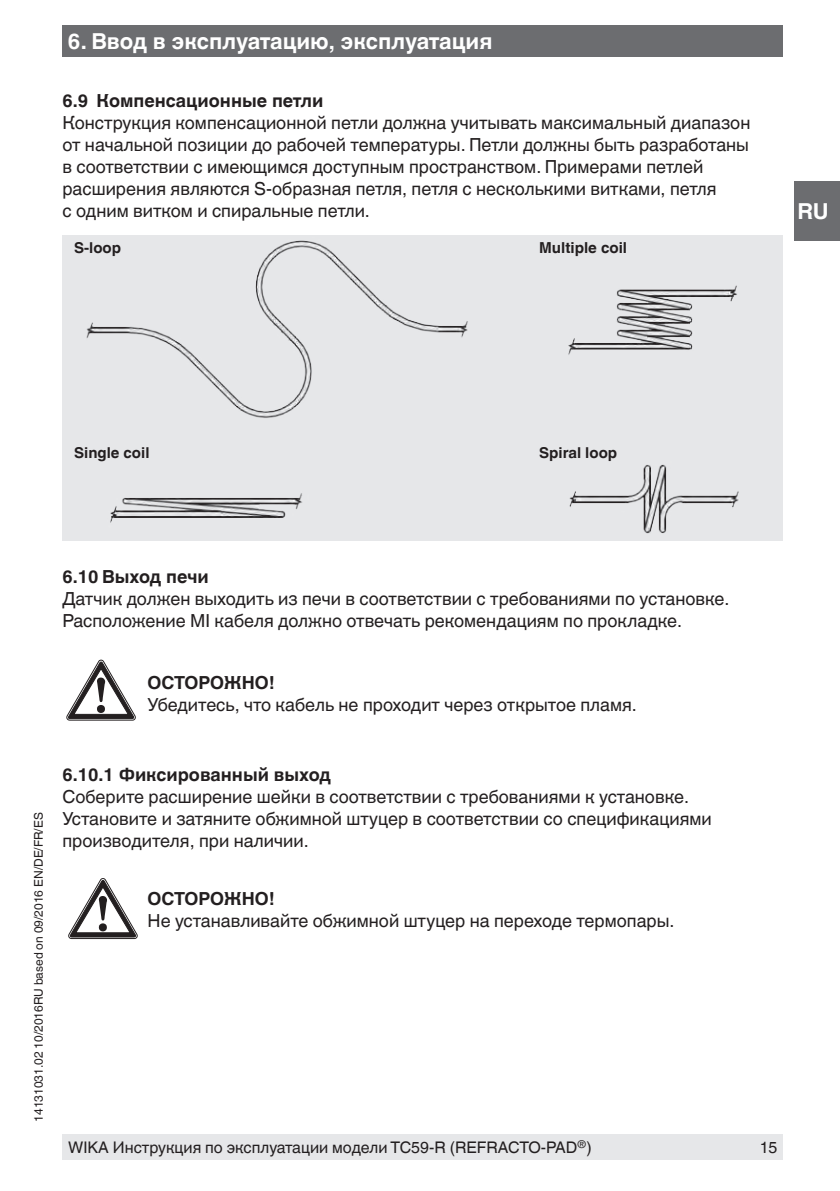
<style>
.page{position:relative;width:840px;height:1191px;background:#fff}
.page>*{position:absolute;margin:0;border:0;box-sizing:border-box;transform-origin:0 0}
.t1{font:700 22px "Helvetica World";color:#fff}
.t2{font:18px/22px "Helvetica World";color:#231f20}
.t3{font:700 18px "Helvetica World";color:#231f20}
.t4{font:16px "Helvetica World";color:#231f20}
.t5{font:700 15.2px "Helvetica World";color:#231f20}
.t6{font:700 15px "Helvetica World";color:#231f20}
.t7{font:12px "Helvetica World";color:#231f20}
</style>
<div class="page">
<div style="left:794px;top:181px;width:45px;height:60px;background:#6c6d70"></div>
<div style="left:62px;top:26px;width:720px;height:31px;background:#6c6d70"></div>
<div style="left:62px;top:1134px;width:720px;height:25px;background:#e6e7e9"></div>
<div style="left:62px;top:235px;width:720px;height:305px;background:#e6e7e9"></div>
<img style="left:86px;top:240px;width:382px;height:178px">
<img style="left:568px;top:285px;width:169px;height:70px">
<img style="left:110px;top:493px;width:192px;height:30px">
<img style="left:569px;top:464px;width:170px;height:70px">
<svg style="left:67px;top:660px;width:68px;height:60px"></svg>
<svg style="left:68px;top:878px;width:69px;height:60px"></svg>
<p class="t1" style="left:68px;top:29px;width:426px">6. Ввод в эксплуатацию, эксплуатация</p>
<p class="t3" style="left:62px;top:90px;width:262px">6.9 Компенсационные петли</p>
<p class="t2" style="left:62px;top:112px;width:689px">Конструкция компенсационной петли должна учитывать максимальный диапазон от начальной позиции до рабочей температуры. Петли должны быть разработаны в соответствии с имеющимся доступным пространством. Примерами петлей расширения являются S-образная петля, петля с несколькими витками, петля<br>с одним витком и спиральные петли.</p>
<p class="t6" style="left:74px;top:239px;width:48px">S-loop</p>
<p class="t5" style="left:539px;top:239px;width:89px">Multiple coil</p>
<p class="t1" style="left:797px;top:199px;width:33px">RU</p>
<p class="t6" style="left:74px;top:444px;width:77px">Single coil</p>
<p class="t6" style="left:539px;top:444px;width:79px">Spiral loop</p>
<p class="t3" style="left:62px;top:566px;width:148px">6.10 Выход печи</p>
<p class="t2" style="left:62px;top:588px;width:668px">Датчик должен выходить из печи в соответствии с требованиями по установке.<br>Расположение MI кабеля должно отвечать рекомендациям по прокладке.</p>
<p class="t3" style="left:147px;top:672px;width:129px">ОСТОРОЖНО!</p>
<p class="t2" style="left:147px;top:694px;width:490px">Убедитесь, что кабель не проходит через открытое пламя.</p>
<p class="t7" style="left:32px;top:1121px;width:311px;rotate:-90deg">14131031.02 10/2016RU based on 09/2016 EN/DE/FR/ES</p>
<p class="t3" style="left:62px;top:764px;width:270px">6.10.1 Фиксированный выход</p>
<p class="t2" style="left:62px;top:786px;width:650px">Соберите расширение шейки в соответствии с требованиями к установке.<br>Установите и затяните обжимной штуцер в соответствии со спецификациями производителя, при наличии.</p>
<p class="t3" style="left:147px;top:888px;width:129px">ОСТОРОЖНО!</p>
<p class="t2" style="left:147px;top:910px;width:528px">Не устанавливайте обжимной штуцер на переходе термопары.</p>
<p class="t4" style="left:68px;top:1137px;width:525px">WIKA Инструкция по эксплуатации модели TC59-R (REFRACTO-PAD<sup>®</sup>)</p>
<p class="t4" style="left:759px;top:1137px;width:19px">15</p>
</div>
